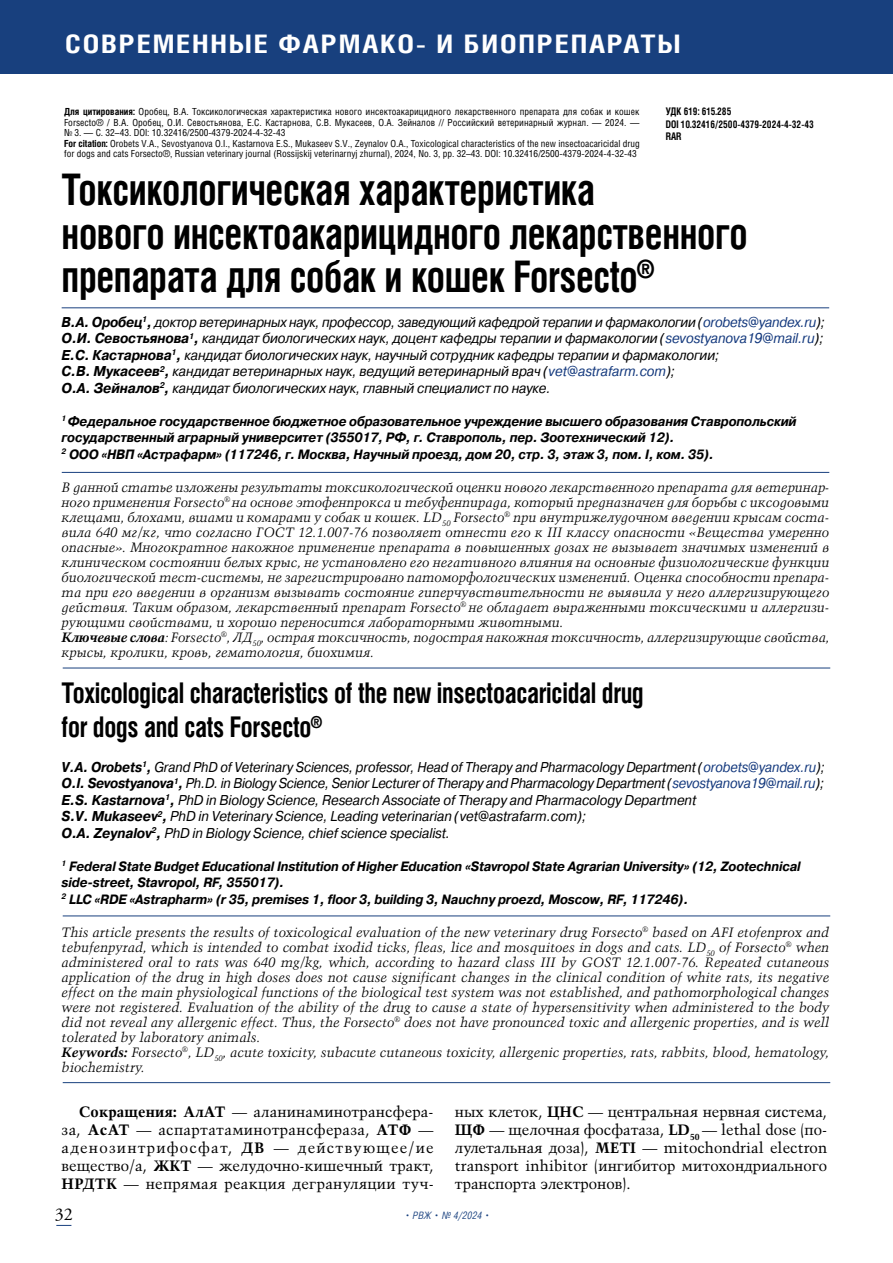
<style>
.page{position:relative;width:893px;height:1263px;background:#fff}
.page>*{position:absolute;margin:0;border:0;box-sizing:border-box;transform-origin:0 0}
.t1{font:700 43.5px/43.5px "Helios Cond";letter-spacing:-.01em;color:#000;scale:.88 1}
.t2{font:700 28.5px/34.2px "Helios Cond";letter-spacing:-.01em;color:#000;scale:.88 1}
.t3{font:700 25.5px "Helios Cond";letter-spacing:.06em;color:#fff;scale:1.17 1}
.t4{font:18px "APC Garamond C";color:#000}
.t5{font:15px/18px "Talisman";letter-spacing:.005em;color:#000;text-align:justify}
.t6{font:italic 14.25px/16.5px "Pragmatica C";letter-spacing:-.01em;color:#000;scale:.9 1}
.t7{font:italic 14.25px/16.5px "Pragmatica C";letter-spacing:-.01em;color:#000;scale:.92 1}
.t8{font:italic 13.5px/15px "Talisman";color:#000}
.t9{font:italic 700 13.5px/16.5px "Pragmatica C";letter-spacing:-.01em;color:#000;scale:.93 1}
.t10{font:700 10.5px/12.6px "Helios Cond";color:#000;scale:.9 1}
.t11{font:italic 300 10.5px "Pragmatica Cond";letter-spacing:.02em;color:#18407e}
.t12{font:9.75px/10.5px "Helios Cond";color:#000}
.s1{font-weight:700}
.s2{color:#153a7e}
</style>
<div class="page">
<svg style="left:56px;top:1225px;width:15px;height:1px"></svg>
<div style="left:0;top:0;width:893px;height:73px;background:#18407e"></div>
<hr style="left:62px;top:307px;width:767px;height:1px;background:#18407e">
<hr style="left:62px;top:472px;width:767px;height:1px;background:#18407e">
<hr style="left:63px;top:668px;width:767px;height:1px;background:#18407e">
<hr style="left:63px;top:915px;width:767px;height:1px;background:#18407e">
<hr style="left:63px;top:1082px;width:767px;height:1px;background:#18407e">
<h3 class="t3" style="left:65px;top:29px;width:527px">СОВРЕМЕННЫЕ ФАРМАКО- И БИОПРЕПАРАТЫ</h3>
<p class="t12" style="left:64px;top:106px;width:577px"><span class="s1">Для цитирования:</span> Оробец, В.А. Токсикологическая характеристика нового инсектоакарицидного лекарственного препарата для собак и кошек Forsecto® / В.А. Оробец, О.И. Севостьянова, Е.С. Кастарнова, С.В. Мукасеев, О.А. Зейналов // Российский ветеринарный журнал. — 2024. — № 3. — С. 32–43. DOI: 10.32416/2500-4379-2024-4-32-43<br><span class="s1">For citation:</span> Оrobets V.А., Sevostyanova O.I., Kastarnova E.S., Mukaseev S.V., Zeynalov O.A., Toxicological characteristics of the new insectoacaricidal drug for dogs and cats Forsecto®, Russian veterinary journal (Rossijskij veterinarnyj zhurnal), 2024, No. 3, pp. 32–43. DOI: 10.32416/2500-4379-2024-4-32-43</p>
<p class="t10" style="left:666px;top:105px;width:166px">УДК 619: 615.285<br>DOI 10.32416/2500-4379-2024-4-32-43<br>RAR</p>
<h1 class="t1" style="left:62px;top:167px;width:781px">Токсикологическая характеристика<br>нового инсектоакарицидного лекарственного препарата для собак и кошек Forsecto<sup>®</sup></h1>
<p class="t7" style="left:62px;top:314px;width:831px"><span class="s1">В.А. Оробец</span><sup>1</sup><span class="s1">,</span> доктор ветеринарных наук, профессор, заведующий кафедрой терапии и фармакологии (<span class="s2">orobets@yandex.ru</span>); <span class="s1">О.И. Севостьянова</span><sup>1</sup><span class="s1">,</span> кандидат биологических наук, доцент кафедры терапии и фармакологии (<span class="s2">sevostyanova19@mail.ru</span>); <span class="s1">Е.С. Кастарнова</span><sup>1</sup><span class="s1">,</span> кандидат биологических наук, научный сотрудник кафедры терапии и фармакологии;<br><span class="s1">С.В. Мукасеев</span><sup>2</sup><span class="s1">,</span> кандидат ветеринарных наук, ведущий ветеринарный врач (<span class="s2">vet@astrafarm.com</span>);<br><span class="s1">О.А. Зейналов</span><sup>2</sup><span class="s1">,</span> кандидат биологических наук, главный специалист по науке.</p>
<p class="t9" style="left:62px;top:413px;width:792px"><sup>1</sup> Федеральное государственное бюджетное образовательное учреждение высшего образования Ставропольский государственный аграрный университет (355017, РФ, г. Ставрополь, пер. Зоотехнический 12).<br><sup>2</sup> ООО «НВП «Астрафарм» (117246, г. Москва, Научный проезд, дом 20, стр. 3, этаж 3, пом. I, ком. 35).</p>
<p class="t8" style="left:62px;top:480px;width:769px">В данной статье изложены результаты токсикологической оценки нового лекарственного препарата для ветеринар&shy;ного применения Forsecto<sup>®</sup> на основе этофенпрокса и тебуфенпирада, который предназначен для борьбы с иксодовыми клещами, блохами, вшами и комарами у собак и кошек. LD<sub>50</sub> Forsecto<sup>®</sup> при внутрижелудочном введении крысам соста&shy;вила 640 мг/кг, что согласно ГОСТ 12.1.007-76 позволяет отнести его к III классу опасности «Вещества умеренно опасные». Многократное накожное применение препарата в повышенных дозах не вызывает значимых изменений в клиническом состоянии белых крыс, не установлено его негативного влияния на основные физиологические функции биологической тест-системы, не зарегистрировано патоморфологических изменений. Оценка способности препара&shy;та при его введении в организм вызывать состояние гиперчувствительности не выявила у него аллергизирующего действия. Таким образом, лекарственный препарат Forsecto<sup>®</sup> не обладает выраженными токсическими и аллергизи&shy;рующими свойствами, и хорошо переносится лабораторными животными.<br><span class="s1">Ключевые слова</span>: Forsecto<sup>®</sup>, ЛД<sub>50</sub>, острая токсичность, подострая накожная токсичность, аллергизирующие свойства, крысы, кролики, кровь, гематология, биохимия.</p>
<h2 class="t2" style="left:62px;top:675px;width:663px">Toxicological characteristics of the new insectoacaricidal drug for dogs and cats Forsecto<sup>®</sup></h2>
<p class="t6" style="left:62px;top:759px;width:849px"><span class="s1">V.А. Оrobets</span><sup>1</sup><span class="s1">,</span> Grand PhD of Veterinary Sciences, professor, Head of Therapy and Pharmacology Department (<span class="s2">orobets@yandex.ru</span>); <span class="s1">O.I. Sevostyanova</span><sup>1</sup><span class="s1">,</span> Ph.D. in Biology Science, Senior Lecturer of Therapy and Pharmacology Department (<span class="s2">sevostyanova19@mail.ru</span>); <span class="s1">E.S. Kastarnova</span><sup>1</sup><span class="s1">,</span> PhD in Biology Science, Research Associate of Therapy and Pharmacology Department<br><span class="s1">S.V. Mukaseev</span><sup>2</sup><span class="s1">,</span> PhD in Veterinary Science, Leading veterinarian (vet@astrafarm.com);<br><span class="s1">O.A. Zeynalov</span><sup>2</sup><span class="s1">,</span> PhD in Biology Science, chief science specialist.</p>
<p class="t9" style="left:62px;top:858px;width:796px"><sup>1</sup> Federal State Budget Educational Institution of Higher Education «Stavropol State Agrarian University» (12, Zootechnical side-street, Stavropol, RF, 355017).<br><sup>2</sup> LLC «RDE «Astrapharm» (r 35, premises 1, floor 3, building 3, Nauchny proezd, Moscow, RF, 117246).</p>
<p class="t8" style="left:62px;top:924px;width:769px">This article presents the results of toxicological evaluation of the new veterinary drug Forsecto<sup>®</sup> based on AFI etofenprox and tebufenpyrad, which is intended to combat ixodid ticks, fleas, lice and mosquitoes in dogs and cats. LD<sub>50</sub> of Forsecto<sup>®</sup> when administered oral to rats was 640 mg/kg, which, according to hazard class III by GOST 12.1.007-76. Repeated cutaneous application of the drug in high doses does not cause significant changes in the clinical condition of white rats, its negative effect on the main physiological functions of the biological test system was not established, and pathomorphological changes were not registered. Evaluation of the ability of the drug to cause a state of hypersensitivity when administered to the body did not reveal any allergenic effect. Thus, the Forsecto<sup>®</sup> does not have pronounced toxic and allergenic properties, and is well tolerated by laboratory animals.<br><span class="s1">Keywords:</span> Forsecto<sup>®</sup>, LD<sub>50</sub>, acute toxicity, subacute cutaneous toxicity, allergenic properties, rats, rabbits, blood, hematology, biochemistry.</p>
<p class="t5" style="left:62px;top:1102px;width:374px;text-indent:17px"><span class="s1">Сокращения: АлАТ</span> — аланинаминотрансфера&shy;за, <span class="s1">АсАТ</span> — аспартатаминотрансфераза, <span class="s1">АТФ</span> — аденозинтрифосфат, <span class="s1">ДВ</span> — действующее/ие вещество/а, <span class="s1">ЖКТ</span> — желудочно-кишечный тракт, <span class="s1">НРДТК</span> — непрямая реакция дегрануляции туч-</p>
<p class="t5" style="left:455px;top:1102px;width:374px">ных клеток, <span class="s1">ЦНС</span> — центральная нервная система, <span class="s1">ЩФ</span> — щелочная фосфатаза, <span class="s1">LD</span><sub>50</sub> — lethal dose (по&shy;лулетальная доза), <span class="s1">METI</span> — mitochondrial electron transport inhibitor (ингибитор митохондриального транспорта электронов).</p>
<h3 class="t4" style="left:55px;top:1204px;width:19px">32</h3>
<p class="t11" style="left:405px;top:1209px;width:86px">• РВЖ • № 4/2024 •</p>
</div>
